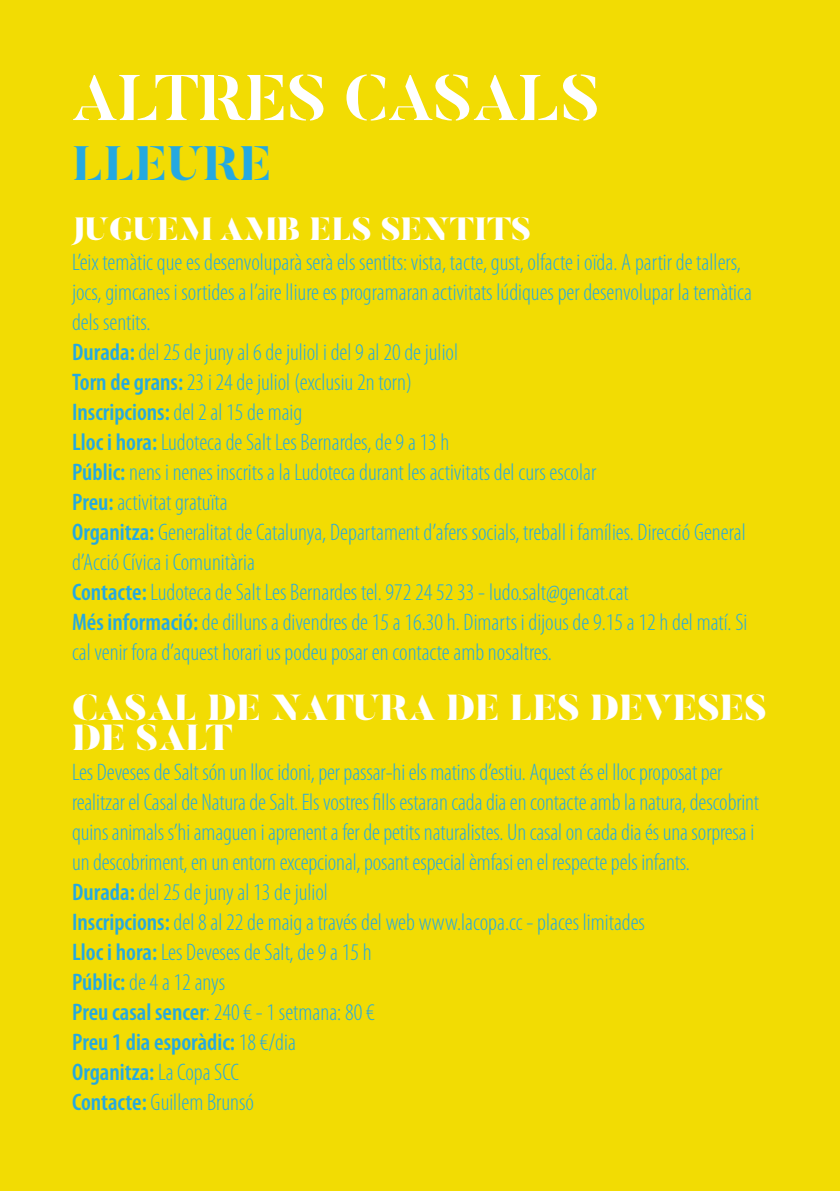
<style>
.page{position:relative;width:840px;height:1191px;background:#fff}
.page>*{position:absolute;margin:0;border:0;box-sizing:border-box;transform-origin:0 0}
.t1{font:700 64px "Butler Stencil";color:#fff}
.t2{font:800 48px "Butler Stencil";color:#25a9e0}
.t3{font:900 36px/30px "Butler Stencil";color:#fff}
.t4{font:900 32px "Butler Stencil";color:#fff}
.t5{font:300 condensed 24px/30px "Myriad Pro";color:#25a9e0}
.s1{font-weight:600}
</style>
<div class="page">
<div style="left:0;top:0;width:839px;height:1191px;background:#f2dc03"></div>
<h1 class="t1" style="left:72px;top:57px;width:529px">ALTRES CASALS</h1>
<h2 class="t2" style="left:72px;top:133px;width:201px">LLEURE</h2>
<h3 class="t4" style="left:72px;top:209px;width:460px">JUGUEM AMB ELS SENTITS</h3>
<p class="t5" style="left:72px;top:248px;width:681px">L’eix temàtic que es desenvoluparà serà els sentits: vista, tacte, gust, olfacte i oïda. A partir de tallers, jocs, gimcanes i sortides a l’aire lliure es programaran activitats lúdiques per desenvolupar la temàtica dels sentits.<br><span class="s1">Durada:</span> del 25 de juny al 6 de juliol i del 9 al 20 de juliol<br><span class="s1">Torn de grans:</span> 23 i 24 de juliol (exclusiu 2n torn)<br><span class="s1">Inscripcions:</span> del 2 al 15 de maig<br><span class="s1">Lloc i hora:</span> Ludoteca de Salt Les Bernardes, de 9 a 13 h<br><span class="s1">Públic:</span> nens i nenes inscrits a la Ludoteca durant les activitats del curs escolar<br><span class="s1">Preu:</span> activitat gratuïta<br><span class="s1">Organitza:</span> Generalitat de Catalunya, Departament d’afers socials, treball i famílies. Direcció General d’Acció Cívica i Comunitària<br><span class="s1">Contacte:</span> Ludoteca de Salt Les Bernardes tel. 972 24 52 33 - ludo.salt@gencat.cat<br><span class="s1">Més informació:</span> de dilluns a divendres de 15 a 16.30 h. Dimarts i dijous de 9.15 a 12 h del matí. Si cal venir fora d’aquest horari us podeu posar en contacte amb nosaltres.</p>
<h3 class="t3" style="left:72px;top:692px;width:696px">CASAL DE NATURA DE LES DEVESES<br>DE SALT</h3>
<p class="t5" style="left:72px;top:758px;width:688px">Les Deveses de Salt són un lloc idoni, per passar-hi els matins d’estiu. Aquest és el lloc proposat per realitzar el Casal de Natura de Salt. Els vostres fills estaran cada dia en contacte amb la natura, descobrint quins animals s’hi amaguen i aprenent a fer de petits naturalistes. Un casal on cada dia és una sorpresa i un descobriment, en un entorn excepcional, posant especial èmfasi en el respecte pels infants.<br><span class="s1">Durada:</span> del 25 de juny al 13 de juliol<br><span class="s1">Inscripcions:</span> del 8 al 22 de maig a través del web www.lacopa.cc - places limitades<br><span class="s1">Lloc i hora:</span> Les Deveses de Salt, de 9 a 15 h<br><span class="s1">Públic:</span> de 4 a 12 anys<br><span class="s1">Preu casal sencer</span>: 240 € - 1 setmana: 80 €<br><span class="s1">Preu 1 dia esporàdic:</span> 18 €/dia<br><span class="s1">Organitza:</span> La Copa SCC<br><span class="s1">Contacte:</span> Guillem Brunsó</p>
</div>
